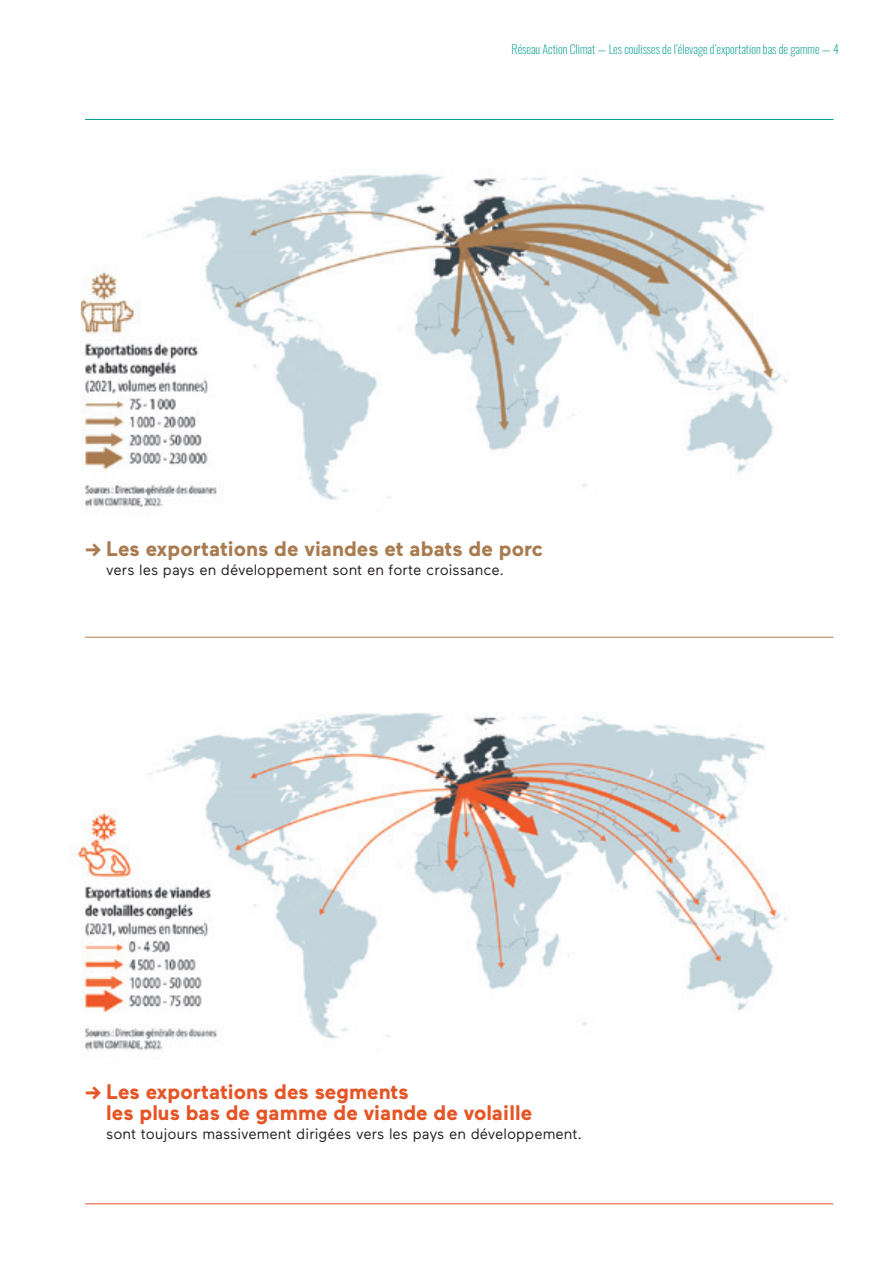
<style>
.page{position:relative;width:893px;height:1263px;background:#fff}
.page>*{position:absolute;margin:0;border:0;box-sizing:border-box;transform-origin:0 0}
.t1{font:700 21px/21px "Maax";color:#e55526}
.t2{font:700 21px "Maax";color:#a97b50}
.t3{font:15px "Maax";color:#231f20}
.t4{font:200 12px "Oswald";color:#009b90}
</style>
<div class="page">
<img style="left:80px;top:174px;width:708px;height:334px">
<hr style="left:85px;top:637px;width:748px;height:1px;background:#a97b50">
<hr style="left:85px;top:119px;width:748px;height:1px;background:#009b90">
<hr style="left:85px;top:1203px;width:748px;height:1px;background:#e55526">
<img style="left:77px;top:712px;width:710px;height:338px">
<p class="t4" style="left:512px;top:38px;width:329px">Réseau Action Climat — Les coulisses de l’élevage d’exportation bas de gamme — 4</p>
<h1 class="t2" style="left:85px;top:538px;width:460px">Ǐ Les exportations de viandes et abats de porc</h1>
<p class="t3" style="left:106px;top:562px;width:399px">vers les pays en développement sont en forte croissance.</p>
<h1 class="t1" style="left:106px;top:1082px;width:427px;text-indent:-21px">Ǐ Les exportations des segments<br>les plus bas de gamme de viande de volaille</h1>
<p class="t3" style="left:106px;top:1126px;width:477px">sont toujours massivement dirigées vers les pays en développement.</p>
</div>
